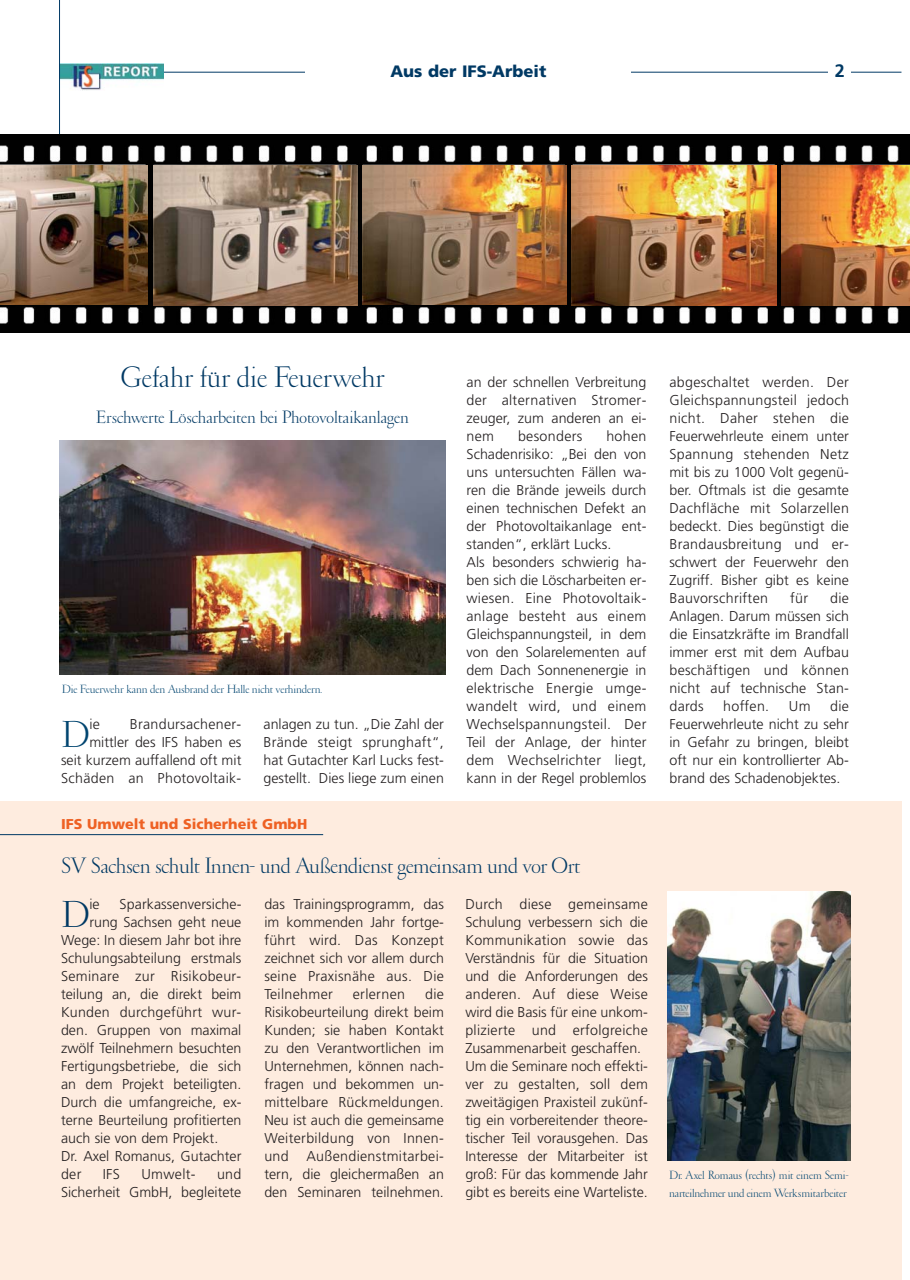
<style>
.page{position:relative;width:910px;height:1280px;background:#fff}
.page>*{position:absolute;margin:0;border:0;box-sizing:border-box;transform-origin:0 0}
.t1{font:300 37.95px "Garamond";color:#003964}
.t2{font:300 37.95px "Garamond";color:#004570}
.t3{font:300 30px "Garamond";color:#003964}
.t4{font:300 22.5px "Garamond";letter-spacing:-.015em;color:#003964}
.t5{font:300 18px "Garamond";color:#003964}
.t6{font:700 18px "Frutiger";color:#003964}
.t7{font:900 16.5px "Frutiger";color:#003964}
.t8{font:300 14.25px/18px "Frutiger";color:#231f20;text-align:justify}
.t9{font:300 14.25px "Frutiger";letter-spacing:.02em;color:#231f20}
.t10{font:900 14.25px "Frutiger";color:#ee6124}
.t11{font:300 12px/18px "Garamond";letter-spacing:-.005em;color:#004570}
</style>
<div class="page">
<div style="left:0;top:801px;width:901px;height:479px;background:#feecdf"></div>
<hr style="left:164px;top:72px;width:737px;height:1px;background:#003964">
<img style="left:60px;top:64px;width:104px;height:26px">
<div style="left:306px;top:63px;width:325px;height:21px;background:#fff"></div>
<div style="left:828px;top:62px;width:23px;height:27px;background:#fff"></div>
<hr style="left:0;top:834px;width:323px;height:1px;background:#003964">
<hr style="left:59px;top:0;width:1px;height:135px;background:#003964">
<img style="left:60px;top:441px;width:386px;height:233px">
<img style="left:668px;top:891px;width:182px;height:270px">
<img style="left:0;top:135px;width:910px;height:197px">
<img style="left:153px;top:165px;width:204px;height:140px">
<img style="left:362px;top:165px;width:204px;height:140px">
<img style="left:781px;top:165px;width:129px;height:140px">
<img style="left:572px;top:165px;width:204px;height:140px">
<img style="left:0;top:165px;width:147px;height:140px">
<p class="t7" style="left:390px;top:65px;width:157px">Aus der IFS-Arbeit</p>
<p class="t6" style="left:835px;top:64px;width:12px">2</p>
<p class="t3" style="left:121px;top:365px;width:265px">Gefahr für die Feuerwehr</p>
<p class="t5" style="left:96px;top:410px;width:314px">Erschwerte Löscharbeiten bei Photovoltaikanlagen</p>
<p class="t11" style="left:62px;top:681px;width:262px">Die Feuerwehr kann den Ausbrand der Halle nicht verhindern.</p>
<p class="t8" style="left:61px;top:716px;width:182px;text-align:right">Brandursachener-<br>mittler des IFS haben es<br>seit kurzem auffallend oft mit<br>Schäden an Photovoltaik-</p>
<p class="t8" style="left:264px;top:716px;width:182px">anlagen zu tun. „Die Zahl der Brände steigt sprunghaft“, hat Gutachter Karl Lucks fest&shy;gestellt. Dies liege zum einen</p>
<p class="t2" style="left:61px;top:719px;width:30px">D</p>
<p class="t8" style="left:89px;top:716px;width:12px">ie</p>
<p class="t10" style="left:61px;top:818px;width:248px">IFS Umwelt und Sicherheit GmbH</p>
<p class="t8" style="left:467px;top:374px;width:181px">an der schnellen Verbreitung der alternativen Stromer&shy;zeuger, zum anderen an ei&shy;nem</p>
<p class="t8" style="left:467px;top:428px;width:181px;text-align:left;text-indent:140px">hohen<br>Schadenrisiko: „Bei den von uns untersuchten Fällen wa&shy;ren die Brände jeweils durch einen technischen Defekt an der Photovoltaikanlage ent&shy;standen“, erklärt Lucks.<br>Als besonders schwierig ha&shy;ben sich die Löscharbeiten er&shy;wiesen. Eine Photovoltaik&shy;anlage besteht aus einem<br>Gleichspannungsteil, in dem von den Solarelementen auf dem Dach Sonnenenergie in elektrische Energie umge&shy;wandelt wird, und einem<br>Wechselspannungsteil. Der<br>Teil der Anlage, der hinter dem Wechselrichter liegt, kann in der Regel problemlos</p>
<p class="t9" style="left:518px;top:430px;width:66px">besonders</p>
<p class="t4" style="left:61px;top:856px;width:521px">SV Sachsen schult Innen- und Außendienst gemeinsam und vor Ort</p>
<p class="t8" style="left:465px;top:896px;width:184px;text-align:left">Durch diese gemeinsame<br>Schulung verbessern sich die<br>Kommunikation sowie das<br>Verständnis für die Situation und die Anforderungen des anderen. Auf diese Weise wird die Basis für eine unkom&shy;plizierte und erfolgreiche<br>Zusammenarbeit geschaffen.<br>Um die Seminare noch effekti&shy;ver zu gestalten, soll dem zweitägigen Praxisteil zukünf&shy;tig ein vorbereitender theore&shy;tischer Teil vorausgehen. Das<br>Interesse der Mitarbeiter ist groß: Für das kommende Jahr gibt es bereits eine Warteliste.</p>
<p class="t1" style="left:61px;top:899px;width:30px">D</p>
<p class="t8" style="left:89px;top:896px;width:12px">ie</p>
<p class="t8" style="left:120px;top:896px;width:123px">Sparkassenversiche-</p>
<p class="t8" style="left:264px;top:896px;width:181px">das Trainingsprogramm, das im kommenden Jahr fortge&shy;führt wird. Das Konzept zeichnet sich vor allem durch seine Praxisnähe aus. Die Teilnehmer</p>
<p class="t8" style="left:89px;top:914px;width:154px">rung Sachsen geht neue</p>
<p class="t8" style="left:61px;top:932px;width:182px">Wege: In diesem Jahr bot ihre</p>
<p class="t8" style="left:61px;top:950px;width:182px">Schulungsabteilung erstmals</p>
<p class="t9" style="left:61px;top:970px;width:182px">Seminare zur Risikobeur-</p>
<p class="t8" style="left:61px;top:986px;width:182px">teilung an, die direkt beim</p>
<p class="t8" style="left:61px;top:1004px;width:182px">Kunden durchgeführt wur-</p>
<p class="t8" style="left:61px;top:1022px;width:182px">den. Gruppen von maximal</p>
<p class="t8" style="left:61px;top:1040px;width:182px">zwölf Teilnehmern besuchten</p>
<p class="t8" style="left:61px;top:1058px;width:182px">Fertigungsbetriebe, die sich</p>
<p class="t8" style="left:61px;top:1076px;width:182px">an dem Projekt beteiligten.</p>
<p class="t8" style="left:61px;top:1094px;width:182px">Durch die umfangreiche, ex-</p>
<p class="t8" style="left:61px;top:1112px;width:182px">terne Beurteilung profitierten</p>
<p class="t8" style="left:61px;top:1130px;width:159px">auch sie von dem Projekt.</p>
<p class="t8" style="left:61px;top:1148px;width:182px">Dr. Axel Romanus, Gutachter</p>
<p class="t8" style="left:61px;top:1166px;width:22px">der</p>
<p class="t8" style="left:103px;top:1166px;width:19px">IFS</p>
<p class="t8" style="left:141px;top:1166px;width:56px">Umwelt-</p>
<p class="t8" style="left:264px;top:986px;width:181px;text-indent:161px">die Risikobeurteilung direkt beim Kunden; sie haben Kontakt zu den Verantwortlichen im Unternehmen, können nach&shy;fragen und bekommen un&shy;mittelbare Rückmeldungen.<br>Neu ist auch die gemeinsame Weiterbildung von Innen&shy;und Außendienstmitarbei&shy;tern, die gleichermaßen an den Seminaren teilnehmen.</p>
<p class="t9" style="left:353px;top:988px;width:54px">erlernen</p>
<p class="t8" style="left:61px;top:1166px;width:182px;text-align:right">und<br>Sicherheit GmbH, begleitete</p>
<p class="t8" style="left:669px;top:374px;width:181px">abgeschaltet werden. Der Gleichspannungsteil jedoch nicht. Daher stehen die Feuerwehrleute einem unter Spannung stehenden Netz mit bis zu 1000 Volt gegenü&shy;ber. Oftmals ist die gesamte Dachfläche mit Solarzellen bedeckt. Dies begünstigt die Brandausbreitung und er&shy;schwert der Feuerwehr den Zugriff. Bisher gibt es keine Bauvorschriften</p>
<p class="t8" style="left:790px;top:590px;width:20px">für</p>
<p class="t8" style="left:669px;top:590px;width:181px;text-indent:161px">die Anlagen. Darum müssen sich die Einsatzkräfte im Brandfall immer erst mit dem Aufbau beschäftigen und können nicht auf technische Stan&shy;dards</p>
<p class="t8" style="left:723px;top:698px;width:47px">hoffen.</p>
<p class="t8" style="left:789px;top:698px;width:23px">Um</p>
<p class="t8" style="left:669px;top:698px;width:181px;text-indent:161px">die Feuerwehrleute nicht zu sehr in Gefahr zu bringen, bleibt oft nur ein kontrollierter Ab&shy;brand des Schadenobjektes.</p>
<p class="t11" style="left:669px;top:1167px;width:181px">Dr. Axel Romaus (rechts) mit einem Semi&shy;narteilnehmer und einem Werksmitarbeiter</p>
</div>
